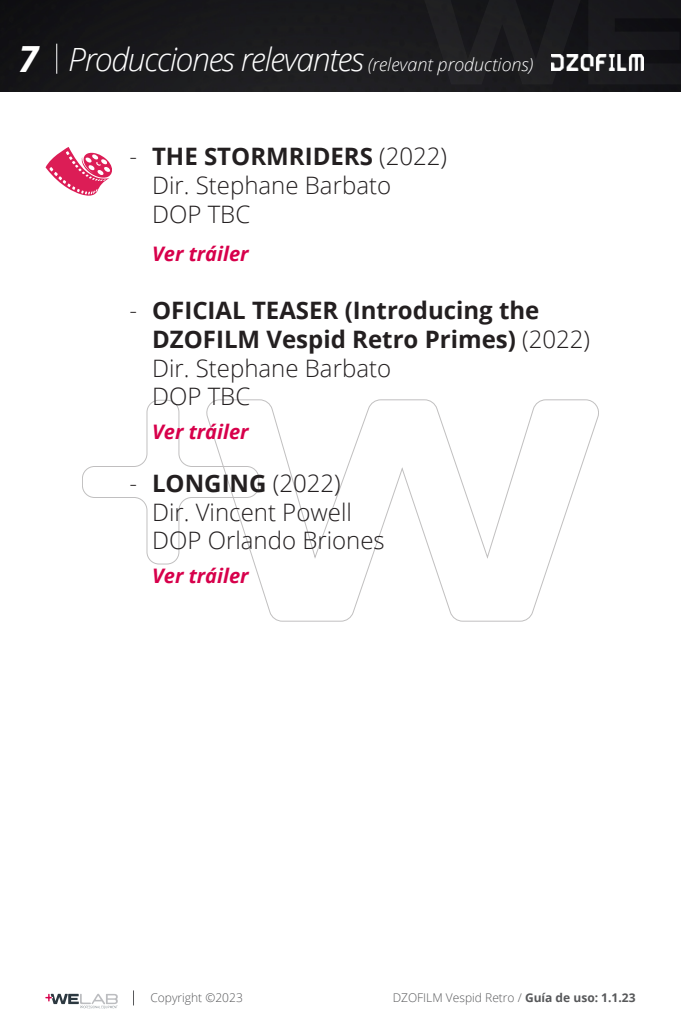
<style>
.page{position:relative;width:681px;height:1021px;background:#fff}
.page>*{position:absolute;margin:0;border:0;box-sizing:border-box;transform-origin:0 0}
.t1{font:700 expanded 120px "Square 721 BT";color:#fff}
.t2{font:italic 700 36px "Open Sans";color:#fff}
.t3{font:italic 300 32px "Open Sans";letter-spacing:-.04em;color:#fff}
.t4{font:300 24px/28.8px "Open Sans";color:#231f20}
.t5{font:700 24px/28.8px "Open Sans";color:#231f20}
.t6{font:italic 700 20px "Open Sans";color:#d7004b}
.t7{font:300 12px "Open Sans";color:#57585a}
.s1{font-size:18px}
.s2{font-weight:700}
.s3{font-weight:300}
</style>
<div class="page">
<img style="left:0;top:0;width:680px;height:91px">
<hr style="left:56px;top:44px;width:1px;height:30px;background:#fff">
<svg style="left:133px;top:990px;width:1px;height:15px"></svg>
<svg style="left:45px;top:993px;width:73px;height:15px"></svg>
<svg style="left:82px;top:400px;width:516px;height:221px"></svg>
<img style="left:551px;top:54px;width:92px;height:17px">
<svg style="left:46px;top:147px;width:66px;height:49px"></svg>
<h2 class="t2" style="left:18px;top:33px;width:21px">7</h2>
<h1 class="t1" style="left:422px;top:-31px;width:270px">WE</h1>
<p class="t3" style="left:68px;top:38px;width:466px">Producciones relevantes <span class="s1">(relevant productions)</span></p>
<p class="t4" style="left:152px;top:141px;width:296px;text-indent:-23px">- <span class="s2">THE STORMRIDERS</span> (2022)<br>Dir. Stephane Barbato<br>DOP TBC</p>
<p class="t6" style="left:152px;top:240px;width:98px">Ver tráiler</p>
<p class="t5" style="left:152px;top:295px;width:439px;text-indent:-23px"><span class="s3">-</span> OFICIAL TEASER (Introducing the<br>DZOFILM Vespid Retro Primes) <span class="s3">(2022)<br>Dir. Stephane Barbato<br>DOP TBC</span></p>
<p class="t6" style="left:152px;top:417px;width:98px">Ver tráiler</p>
<p class="t4" style="left:152px;top:468px;width:234px;text-indent:-23px">- <span class="s2">LONGING</span> (2022)<br>Dir. Vincent Powell<br>DOP Orlando Briones</p>
<p class="t6" style="left:152px;top:561px;width:98px">Ver tráiler</p>
<p class="t7" style="left:150px;top:989px;width:94px">Copyright ©2023</p>
<p class="t7" style="left:392px;top:989px;width:244px">DZOFILM Vespid Retro / <span class="s2">Guía de uso: 1.1.23</span></p>
</div>
